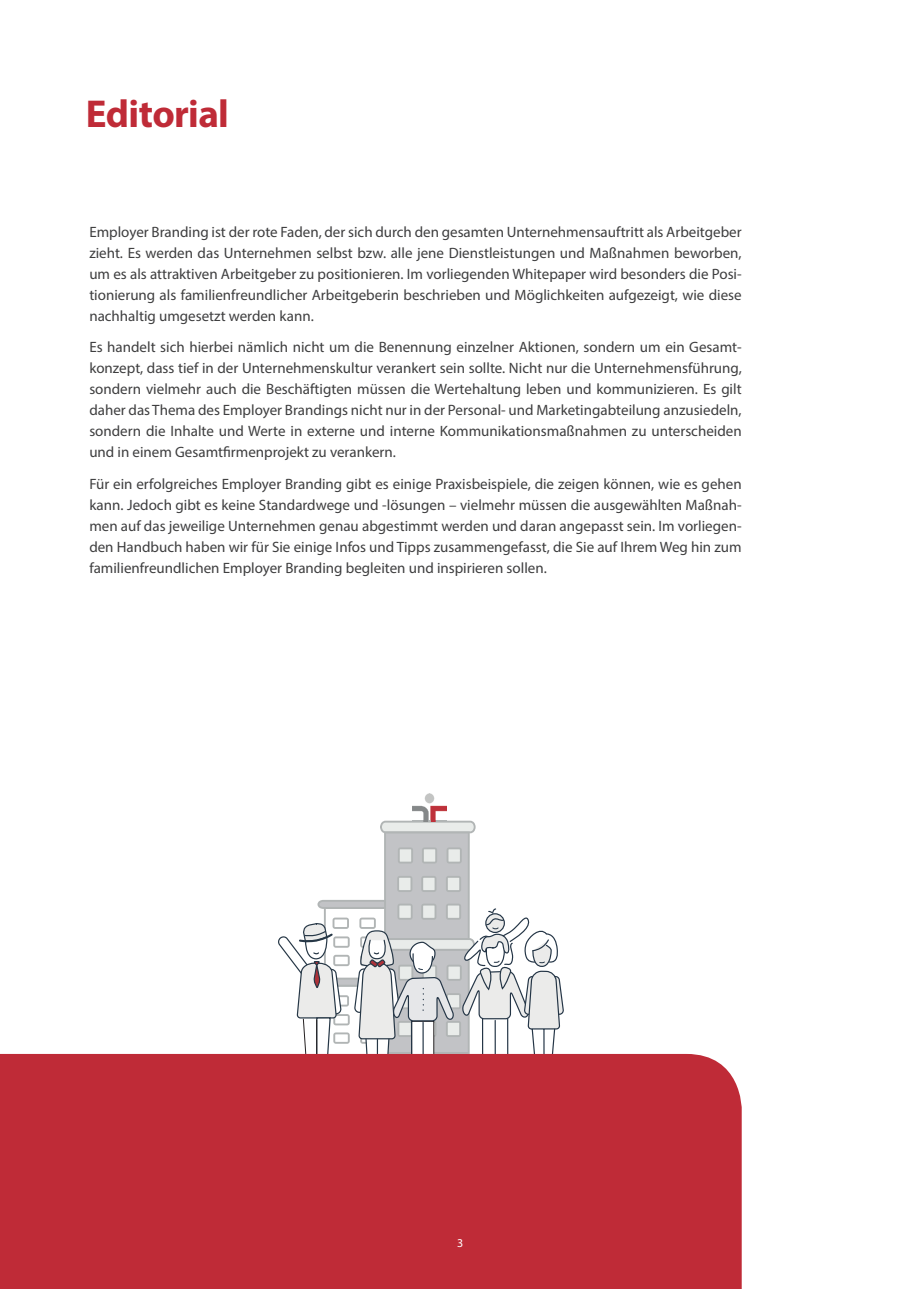
<style>
.page{position:relative;width:919px;height:1289px;background:#fff}
.page>*{position:absolute;margin:0;border:0;box-sizing:border-box;transform-origin:0 0}
.t1{font:700 39px "Myriad Pro";letter-spacing:-.015em;color:#bf2b37}
.t2{font:15px/21px "Myriad Pro";color:#3e3e3f;text-align:justify}
.t3{font:12px "Myriad Pro";color:#fff}
</style>
<div class="page">
<img style="left:412px;top:793px;width:34px;height:27px">
<svg style="left:278px;top:820px;width:285px;height:233px"></svg>
<div style="left:0;top:1053px;width:741px;height:235px;background:#bf2b37"></div>
<h1 class="t1" style="left:86px;top:88px;width:145px">Editorial</h1>
<p class="t2" style="left:89px;top:221px;width:654px">Employer Branding ist der rote Faden, der sich durch den gesamten Unternehmensauftritt als Arbeitgeber zieht. Es werden das Unternehmen selbst bzw. alle jene Dienstleistungen und Maßnahmen beworben, um es als attraktiven Arbeitgeber zu positionieren. Im vorliegenden Whitepaper wird besonders die Posi&shy;tionierung als familienfreundlicher Arbeitgeberin beschrieben und Möglichkeiten aufgezeigt, wie diese nachhaltig umgesetzt werden kann.</p>
<p class="t2" style="left:89px;top:336px;width:654px">Es handelt sich hierbei nämlich nicht um die Benennung einzelner Aktionen, sondern um ein Gesamt&shy;konzept, dass tief in der Unternehmenskultur verankert sein sollte. Nicht nur die Unternehmensführung, sondern vielmehr auch die Beschäftigten müssen die Wertehaltung leben und kommunizieren. Es gilt daher das Thema des Employer Brandings nicht nur in der Personal- und Marketingabteilung anzusiedeln, sondern die Inhalte und Werte in externe und interne Kommunikationsmaßnahmen zu unterscheiden und in einem Gesamtfirmenprojekt zu verankern.</p>
<p class="t2" style="left:89px;top:473px;width:653px">Für ein erfolgreiches Employer Branding gibt es einige Praxisbeispiele, die zeigen können, wie es gehen kann. Jedoch gibt es keine Standardwege und -lösungen – vielmehr müssen die ausgewählten Maßnah&shy;men auf das jeweilige Unternehmen genau abgestimmt werden und daran angepasst sein. Im vorliegen&shy;den Handbuch haben wir für Sie einige Infos und Tipps zusammengefasst, die Sie auf Ihrem Weg hin zum familienfreundlichen Employer Branding begleiten und inspirieren sollen.</p>
<p class="t3" style="left:457px;top:1235px;width:8px">3</p>
</div>
